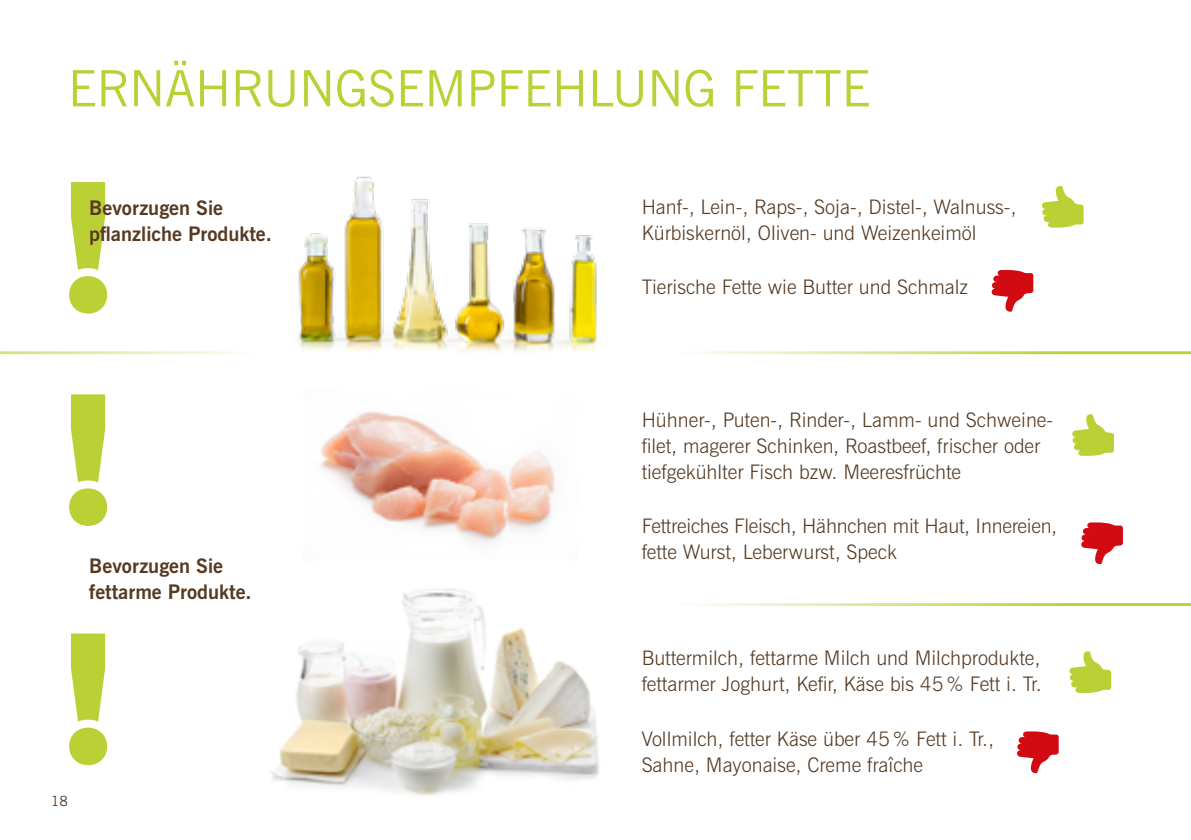
<style>
.page{position:relative;width:1191px;height:840px;background:#fff}
.page>*{position:absolute;margin:0;border:0;box-sizing:border-box;transform-origin:0 0}
.t1{font:50px "News Gothic BT";color:#bbd034}
.t2{font:300 20px/26px "News Gothic BT";color:#563a22}
.t3{font:700 20px/26px "News Gothic BT";color:#563a22}
.t4{font:14px "News Gothic BT";color:#563a22}
</style>
<div class="page">
<img style="left:298px;top:176px;width:299px;height:176px">
<img style="left:320px;top:411px;width:235px;height:132px">
<img style="left:271px;top:589px;width:328px;height:207px">
<svg style="left:991px;top:270px;width:42px;height:41px"></svg>
<svg style="left:1081px;top:522px;width:42px;height:42px"></svg>
<svg style="left:1017px;top:731px;width:41px;height:41px"></svg>
<svg style="left:1041px;top:186px;width:42px;height:41px"></svg>
<svg style="left:1072px;top:414px;width:42px;height:41px"></svg>
<svg style="left:1069px;top:651px;width:42px;height:41px"></svg>
<svg style="left:69px;top:633px;width:39px;height:133px"></svg>
<svg style="left:57px;top:182px;width:62px;height:344px"></svg>
<hr style="left:641px;top:603px;width:550px;height:2px;background:#bbd034">
<hr style="left:641px;top:351px;width:550px;height:3px;background:#bbd034">
<hr style="left:0;top:351px;width:292px;height:3px;background:#bbd034">
<h1 class="t1" style="left:68px;top:58px;width:803px">ERNÄHRUNGSEMPFEHLUNG FETTE</h1>
<p class="t3" style="left:89px;top:194px;width:184px">Bevorzugen Sie pflanzliche Produkte.</p>
<p class="t3" style="left:89px;top:553px;width:164px">Bevorzugen Sie fettarme Produkte.</p>
<p class="t4" style="left:51px;top:792px;width:18px">18</p>
<p class="t2" style="left:641px;top:193px;width:376px">Hanf-, Lein-, Raps-, Soja-, Distel-, Walnuss-,<br>Kürbiskernöl, Oliven- und Weizenkeimöl</p>
<p class="t2" style="left:641px;top:274px;width:328px">Tierische Fette wie Butter und Schmalz</p>
<p class="t2" style="left:641px;top:406px;width:413px">Hühner-, Puten-, Rinder-, Lamm- und Schweine&shy;filet, magerer Schinken, Roastbeef, frischer oder tiefgekühlter Fisch bzw. Meeresfrüchte</p>
<p class="t2" style="left:641px;top:512px;width:417px">Fettreiches Fleisch, Hähnchen mit Haut, Innereien, fette Wurst, Leberwurst, Speck</p>
<p class="t2" style="left:641px;top:644px;width:401px">Buttermilch, fettarme Milch und Milchprodukte, fettarmer Joghurt, Kefir, Käse bis 45% Fett i. Tr.</p>
<p class="t2" style="left:641px;top:725px;width:354px">Vollmilch, fetter Käse über 45% Fett i. Tr.,<br>Sahne, Mayonaise, Creme fraîche</p>
</div>
